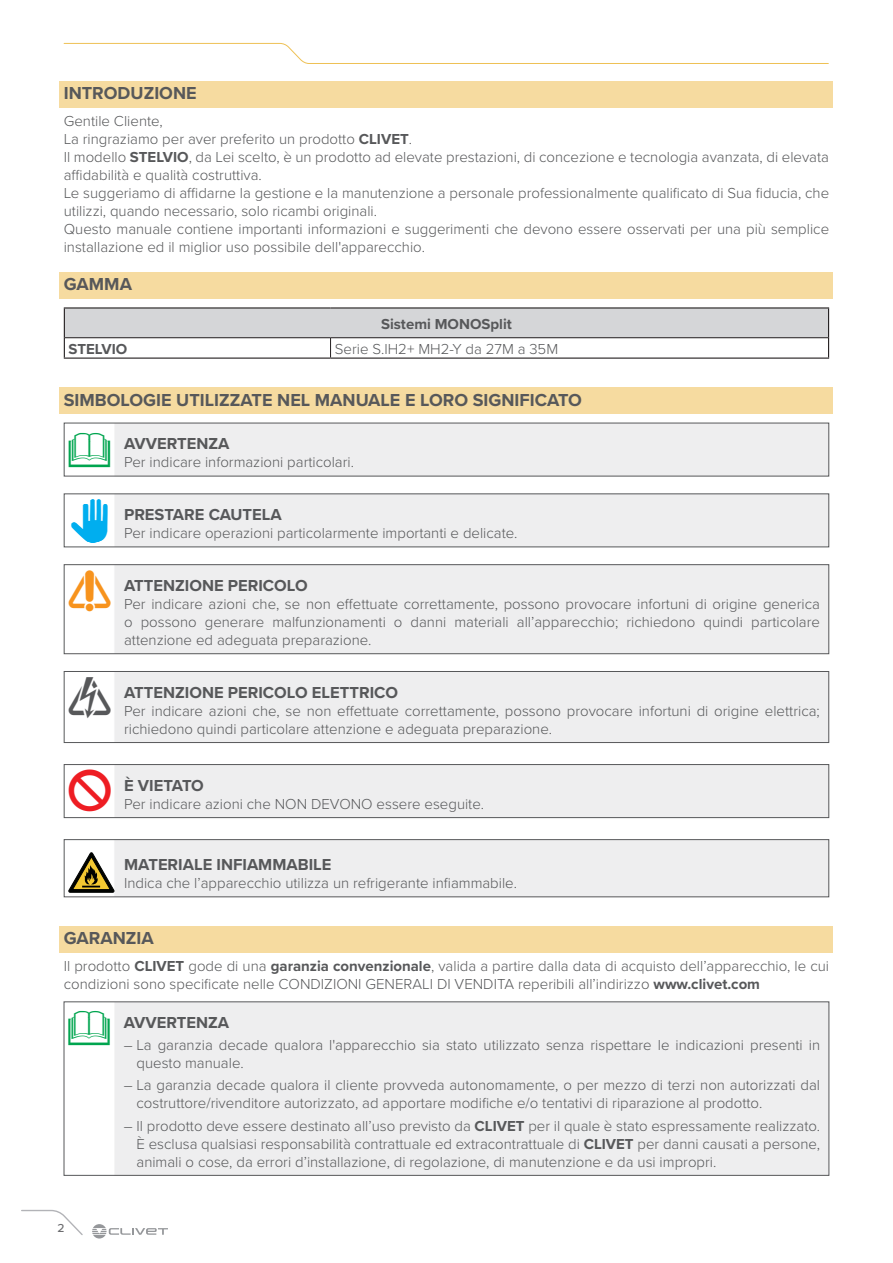
<style>
.page{position:relative;width:893px;height:1263px;background:#fff}
.page>*{position:absolute;margin:0;border:0;box-sizing:border-box;transform-origin:0 0}
.t1{font:40.5px "DOCUTEC Simboli";color:#00a54f}
.t2{font:40.5px "DOCUTEC Simboli";color:#00aeef}
.t3{font:40.5px "DOCUTEC Simboli";color:#f7931d}
.t4{font:40.5px "DOCUTEC Simboli";color:#57585a}
.t5{font:40.5px "DOCUTEC Simboli";color:#ee1d23}
.Titolo_no_Liv{font:700 18px "Proxima Nova";color:#57585a}
.Testo_bold{font:700 16.5px "Proxima Nova";color:#57585a}
.Testo_attenzione{font:300 15px/18px "Proxima Nova";color:#57585a}
.Testo{font:300 15px/18px "Proxima Nova";color:#57585a}
.Testo_divieto{font:300 15px "Proxima Nova";color:#57585a}
.Testo_importante{font:300 15px "Proxima Nova";color:#57585a}
.Testo_informazione{font:300 15px "Proxima Nova";color:#57585a}
.cella_corpo_sx{font:300 15px "Proxima Nova";color:#57585a}
.cella_intestazione_c{font:700 15px "Proxima Nova";color:#57585a}
.cella_intestazione_sx{font:700 15px "Proxima Nova";color:#57585a}
.t6{font:500 12px "Proxima Nova";color:#6c6d70}
.s1{font-weight:700}
</style>
<div class="page">
<svg style="left:21px;top:1209px;width:62px;height:26px"></svg>
<svg style="left:92px;top:1224px;width:76px;height:14px"></svg>
<svg style="left:63px;top:43px;width:766px;height:21px"></svg>
<div style="left:60px;top:81px;width:773px;height:26px;background:#f6dba0"></div>
<div style="left:60px;top:272px;width:773px;height:26px;background:#f6dba0"></div>
<div style="left:60px;top:387px;width:773px;height:27px;background:#f6dba0"></div>
<div style="left:60px;top:926px;width:773px;height:26px;background:#f6dba0"></div>
<div style="left:64px;top:308px;width:765px;height:30px;background:#d5d6d8"></div>
<hr style="left:64px;top:307px;width:267px;height:2px;background:#231f20">
<hr style="left:331px;top:307px;width:498px;height:2px;background:#231f20">
<svg style="left:64px;top:309px;width:1px;height:48px"></svg>
<svg style="left:828px;top:309px;width:1px;height:48px"></svg>
<hr style="left:64px;top:357px;width:267px;height:2px;background:#231f20">
<hr style="left:331px;top:357px;width:498px;height:2px;background:#231f20">
<hr style="left:65px;top:337px;width:266px;height:1px;background:#231f20">
<hr style="left:331px;top:337px;width:497px;height:1px;background:#231f20">
<svg style="left:330px;top:338px;width:1px;height:19px"></svg>
<svg style="left:63px;top:421px;width:769px;height:56px;background:#e9e9ea"></svg>
<div style="left:63px;top:492px;width:769px;height:56px;background:linear-gradient(to right,#f2f2f3,#ececed)"></div>
<div style="left:64px;top:493px;width:765px;height:54px;border:1px solid #57585a"></div>
<div style="left:63px;top:563px;width:773px;height:92px;background:linear-gradient(to right,#f2f2f3,#ececed)"></div>
<div style="left:64px;top:564px;width:765px;height:90px;border:1px solid #57585a"></div>
<div style="left:63px;top:670px;width:773px;height:73px;background:linear-gradient(to right,#f2f2f3,#ececed)"></div>
<div style="left:64px;top:671px;width:765px;height:72px;border:1px solid #57585a"></div>
<div style="left:63px;top:763px;width:769px;height:55px;background:linear-gradient(to right,#f2f2f3,#ececed)"></div>
<div style="left:64px;top:764px;width:765px;height:54px;border:1px solid #57585a"></div>
<div style="left:57px;top:838px;width:775px;height:68px;background:linear-gradient(to bottom,#eaeaeb,#f4f4f4)"></div>
<svg style="left:69px;top:853px;width:45px;height:39px"></svg>
<div style="left:64px;top:839px;width:765px;height:58px;border:1px solid #57585a"></div>
<div style="left:63px;top:1000px;width:775px;height:176px;background:linear-gradient(to right,#f2f2f3,#ececed)"></div>
<div style="left:64px;top:1001px;width:765px;height:174px;border:1px solid #57585a"></div>
<p class="Titolo_no_Liv" style="left:64px;top:80px;width:134px">INTRODUZIONE</p>
<p class="Testo" style="left:64px;top:111px;width:101px">Gentile Cliente,</p>
<p class="Testo" style="left:64px;top:129px;width:350px">La ringraziamo per aver preferito un prodotto <span class="s1">CLIVET</span>.</p>
<p class="Testo" style="left:64px;top:147px;width:767px">Il modello <span class="s1">STELVIO</span>, da Lei scelto, è un prodotto ad elevate prestazioni, di concezione e tecnologia avanzata, di elevata affidabilità e qualità costruttiva.</p>
<p class="Testo" style="left:64px;top:183px;width:767px">Le suggeriamo di affidarne la gestione e la manutenzione a personale professionalmente qualificato di Sua fiducia, che utilizzi, quando necessario, solo ricambi originali.</p>
<p class="Testo" style="left:64px;top:219px;width:767px">Questo manuale contiene importanti informazioni e suggerimenti che devono essere osservati per una più semplice installazione ed il miglior uso possibile dell'apparecchio.</p>
<p class="Titolo_no_Liv" style="left:64px;top:271px;width:70px">GAMMA</p>
<p class="cella_intestazione_c" style="left:381px;top:313px;width:132px">Sistemi MONOSplit</p>
<p class="cella_intestazione_sx" style="left:69px;top:338px;width:60px">STELVIO</p>
<p class="cella_corpo_sx" style="left:335px;top:338px;width:225px">Serie S.IH2+ MH2-Y da 27M a 35M</p>
<p class="Titolo_no_Liv" style="left:64px;top:386px;width:520px">SIMBOLOGIE UTILIZZATE NEL MANUALE E LORO SIGNIFICATO</p>
<p class="t1" style="left:69px;top:428px;width:43px">l</p>
<p class="Testo_bold" style="left:124px;top:431px;width:107px">AVVERTENZA</p>
<p class="Testo_informazione" style="left:124px;top:451px;width:231px">Per indicare informazioni particolari.</p>
<p class="t2" style="left:69px;top:499px;width:44px">m</p>
<p class="Testo_bold" style="left:124px;top:502px;width:159px">PRESTARE CAUTELA</p>
<p class="Testo_importante" style="left:124px;top:522px;width:395px">Per indicare operazioni particolarmente importanti e delicate.</p>
<p class="t3" style="left:69px;top:570px;width:43px">a</p>
<p class="Testo_bold" style="left:124px;top:573px;width:185px">ATTENZIONE PERICOLO</p>
<p class="Testo_attenzione" style="left:124px;top:594px;width:697px;text-align:justify">Per indicare azioni che, se non effettuate correttamente, possono provocare infortuni di origine generica o possono generare malfunzionamenti o danni materiali all’apparecchio; richiedono quindi particolare attenzione ed adeguata preparazione.</p>
<p class="t4" style="left:69px;top:677px;width:43px">f</p>
<p class="Testo_bold" style="left:124px;top:680px;width:276px">ATTENZIONE PERICOLO ELETTRICO</p>
<p class="Testo_attenzione" style="left:124px;top:701px;width:697px">Per indicare azioni che, se non effettuate correttamente, possono provocare infortuni di origine elettrica; richiedono quindi particolare attenzione e adeguata preparazione.</p>
<p class="t5" style="left:69px;top:770px;width:43px">d</p>
<p class="Testo_bold" style="left:124px;top:773px;width:81px">È VIETATO</p>
<p class="Testo_divieto" style="left:124px;top:792px;width:362px">Per indicare azioni che NON DEVONO essere eseguite.</p>
<p class="Testo_bold" style="left:124px;top:852px;width:209px">MATERIALE INFIAMMABILE</p>
<p class="Testo_divieto" style="left:124px;top:872px;width:394px">Indica che l’apparecchio utilizza un refrigerante infiammabile.</p>
<p class="Titolo_no_Liv" style="left:64px;top:925px;width:92px">GARANZIA</p>
<p class="Testo" style="left:64px;top:956px;width:767px">Il prodotto <span class="s1">CLIVET</span> gode di una <span class="s1">garanzia convenzionale</span>, valida a partire dalla data di acquisto dell’apparecchio, le cui condizioni sono specificate nelle CONDIZIONI GENERALI DI VENDITA reperibili all’indirizzo <span class="s1">www.clivet.com</span></p>
<p class="t1" style="left:68px;top:1007px;width:43px">l</p>
<p class="Testo_bold" style="left:124px;top:1010px;width:107px">AVVERTENZA</p>
<p class="Testo_attenzione" style="left:137px;top:1035px;width:685px;text-indent:-13px">– La garanzia decade qualora l'apparecchio sia stato utilizzato senza rispettare le indicazioni presenti in questo manuale.</p>
<p class="Testo_attenzione" style="left:137px;top:1075px;width:685px;text-indent:-13px">– La garanzia decade qualora il cliente provveda autonomamente, o per mezzo di terzi non autorizzati dal costruttore/rivenditore autorizzato, ad apportare modifiche e/o tentativi di riparazione al prodotto.</p>
<p class="Testo_attenzione" style="left:137px;top:1116px;width:685px;text-align:justify;text-indent:-13px">– Il prodotto deve essere destinato all’uso previsto da <span class="s1">CLIVET</span> per il quale è stato espressamente realizzato.<br>È esclusa qualsiasi responsabilità contrattuale ed extracontrattuale di <span class="s1">CLIVET</span> per danni causati a persone, animali o cose, da errori d’installazione, di regolazione, di manutenzione e da usi impropri.</p>
<p class="t6" style="left:58px;top:1219px;width:9px">2</p>
</div>
